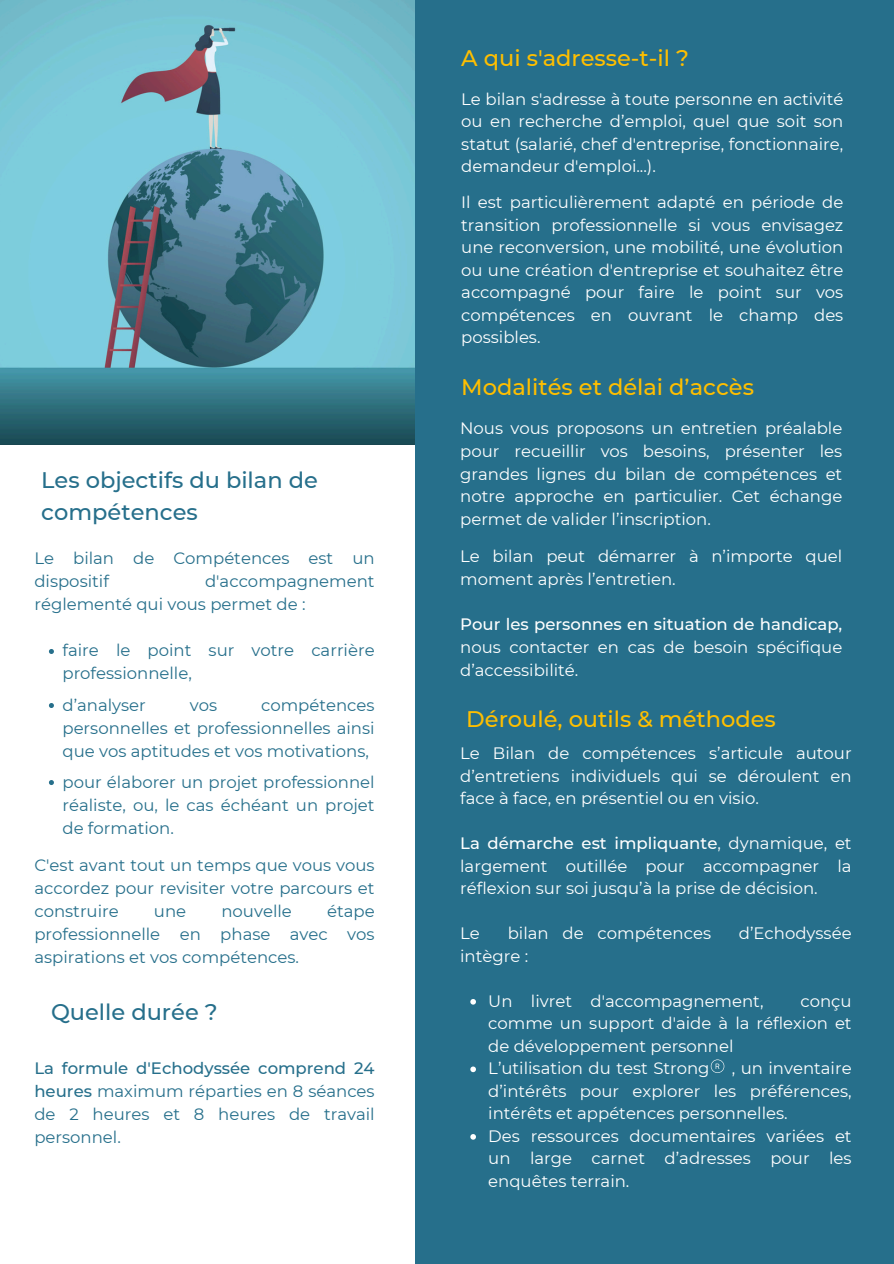
<style>
.page{position:relative;width:894px;height:1264px;background:#fff}
.page>*{position:absolute;margin:0;border:0;box-sizing:border-box;transform-origin:0 0}
.t1{font:500 22.5px "Montserrat";color:#ffbf00}
.t2{font:500 22.5px/31.5px "Montserrat";color:#266f8b}
.t3{font:16.5px/22.5px "Montserrat";color:#fff;text-align:justify}
.t4{font:16.5px/23px "Montserrat";color:#266f8b;text-align:justify}
.t5{font:500 16.5px "Montserrat";color:#fff}
.s1{font-weight:500}
</style>
<div class="page">
<img style="left:0;top:0;width:415px;height:445px">
<div style="left:415px;top:0;width:478px;height:1263px;background:#266f8b"></div>
<svg style="left:470px;top:999px;width:6px;height:5px"></svg>
<svg style="left:470px;top:1066px;width:6px;height:6px"></svg>
<svg style="left:470px;top:1134px;width:6px;height:5px"></svg>
<svg style="left:710px;top:1059px;width:14px;height:13px"></svg>
<svg style="left:49px;top:649px;width:5px;height:5px"></svg>
<svg style="left:49px;top:703px;width:5px;height:5px"></svg>
<svg style="left:49px;top:780px;width:5px;height:5px"></svg>
<h1 class="t2" style="left:41px;top:463px;width:278px">Les objectifs du bilan de compétences</h1>
<p class="t4" style="left:34px;top:546px;width:341px">Le bilan de Compétences est un dispositif</p>
<p class="t4" style="left:34px;top:569px;width:341px;text-indent:171px">d'accompagnement réglementé qui vous permet de :</p>
<p class="t4" style="left:62px;top:638px;width:313px">faire le point sur votre carrière professionnelle,</p>
<p class="t4" style="left:62px;top:692px;width:85px">d’analyser</p>
<p class="t4" style="left:190px;top:692px;width:29px">vos</p>
<p class="t4" style="left:62px;top:692px;width:313px;text-indent:198px">compétences personnelles et professionnelles ainsi que vos aptitudes et vos motivations,</p>
<p class="t4" style="left:62px;top:769px;width:313px">pour élaborer un projet professionnel réaliste, ou, le cas échéant un projet de formation.</p>
<p class="t4" style="left:34px;top:853px;width:341px">C'est avant tout un temps que vous vous accordez pour revisiter votre parcours et construire</p>
<p class="t4" style="left:154px;top:899px;width:34px">une</p>
<p class="t4" style="left:221px;top:899px;width:72px">nouvelle</p>
<p class="t4" style="left:34px;top:899px;width:341px;text-indent:292px">étape professionnelle en phase avec vos aspirations et vos compétences.</p>
<h1 class="t2" style="left:51px;top:995px;width:168px">Quelle durée ?</h1>
<p class="t4" style="left:34px;top:1056px;width:341px"><span class="s1">La formule d'Echodyssée comprend 24 heures</span> maximum réparties en 8 séances de 2 heures et 8 heures de travail personnel.</p>
<h1 class="t1" style="left:461px;top:42px;width:229px">A qui s'adresse-t-il ?</h1>
<p class="t3" style="left:461px;top:87px;width:383px">Le bilan s'adresse à toute personne en activité ou en recherche d’emploi, quel que soit son statut (salarié, chef d'entreprise, fonctionnaire, demandeur d'emploi...).</p>
<p class="t3" style="left:461px;top:190px;width:383px">Il est particulièrement adapté en période de transition professionnelle si vous envisagez une reconversion, une mobilité, une évolution ou une création d'entreprise et souhaitez être accompagné pour faire le point sur vos compétences en ouvrant le champ des possibles.</p>
<h1 class="t1" style="left:461px;top:372px;width:294px">Modalités et délai d’accès</h1>
<p class="t3" style="left:460px;top:416px;width:383px">Nous vous proposons un entretien préalable pour recueillir vos besoins, présenter les grandes lignes du bilan de compétences et notre approche en particulier. Cet échange permet de valider l’inscription.</p>
<p class="t3" style="left:460px;top:544px;width:383px">Le bilan peut démarrer à n’importe quel moment après l’entretien.</p>
<p class="t5" style="left:460px;top:612px;width:383px">Pour les personnes en situation de handicap,</p>
<p class="t3" style="left:460px;top:635px;width:383px">nous contacter en cas de besoin spécifique d’accessibilité.</p>
<h1 class="t1" style="left:466px;top:703px;width:311px">Déroulé, outils &amp; méthodes</h1>
<p class="t3" style="left:460px;top:741px;width:393px">Le Bilan de compétences s’articule autour d’entretiens individuels qui se déroulent en face à face, en présentiel ou en visio.</p>
<p class="t3" style="left:460px;top:831px;width:393px"><span class="s1">La démarche est impliquante</span>, dynamique, et largement outillée pour accompagner la réflexion sur soi jusqu’à la prise de décision.</p>
<p class="t3" style="left:460px;top:921px;width:21px">Le</p>
<p class="t3" style="left:507px;top:921px;width:205px">bilan de compétences</p>
<p class="t3" style="left:738px;top:921px;width:114px">d’Echodyssée</p>
<p class="t3" style="left:460px;top:944px;width:69px">intègre :</p>
<p class="t3" style="left:488px;top:989px;width:276px">Un livret d'accompagnement,</p>
<p class="t3" style="left:488px;top:989px;width:365px;text-align:left;text-indent:312px">conçu comme un support d'aide à la réflexion et de développement personnel<br>L’utilisation du test Strong</p>
<p class="t3" style="left:488px;top:1056px;width:365px;text-align:left;text-indent:243px">, un inventaire d’intérêts pour explorer les préférences, intérêts et appétences personnelles.<br>Des ressources documentaires variées et un large carnet d’adresses pour les enquêtes terrain.</p>
</div>
